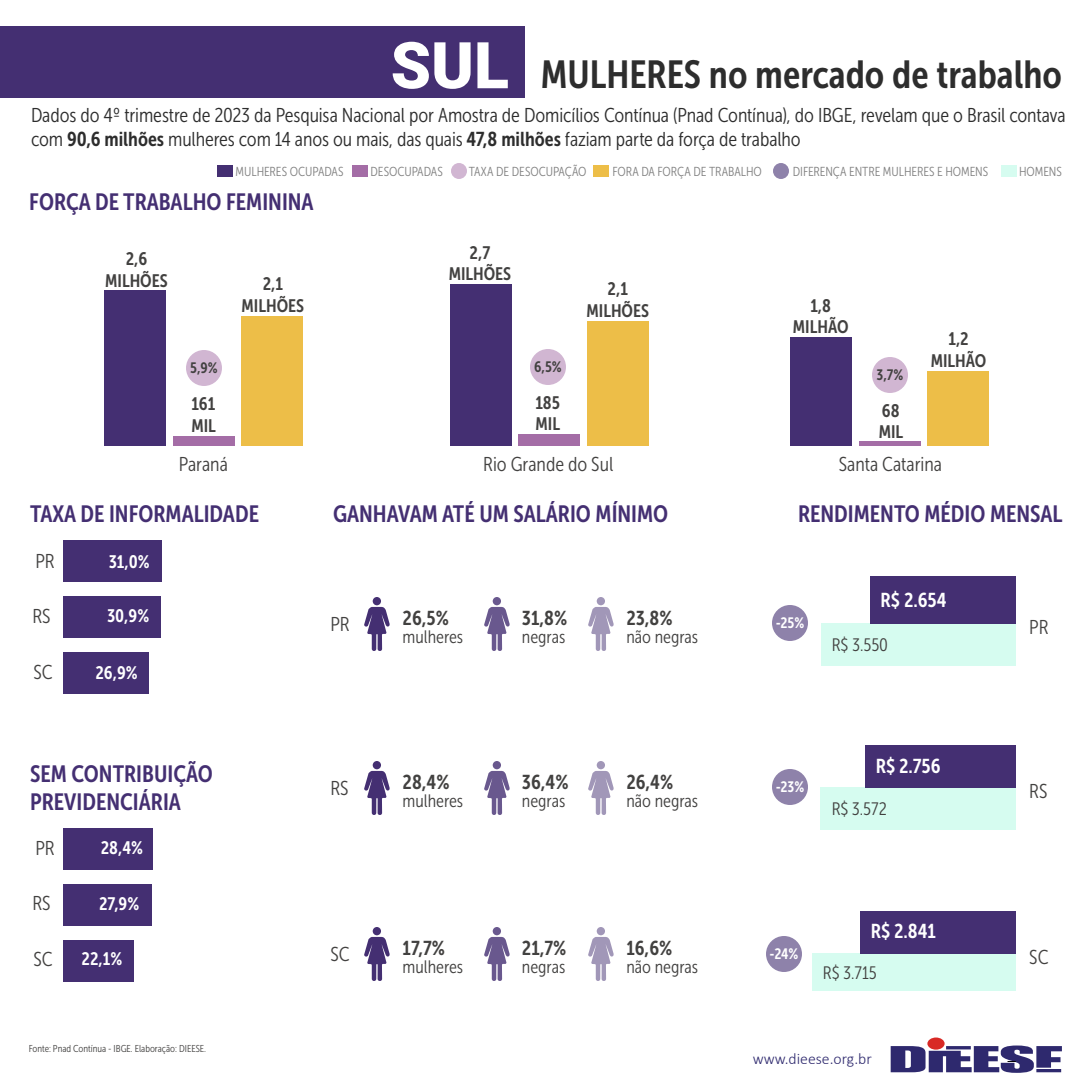
<style>
.page{position:relative;width:1080px;height:1080px;background:#fff}
.page>*{position:absolute;margin:0;border:0;box-sizing:border-box;transform-origin:0 0}
.t1{font:39px "Museo Sans Cond 700";color:#2d2d2d}
.t2{font:23.5px/28.2px "Museo Sans Cond 700";color:#442f72}
.t3{font:20px/24px "Museo Sans Cond 300";letter-spacing:-.005em;color:#2d2d2d}
.t4{font:20px "Museo Sans Cond 300";color:#424140}
.t5{font:20px "Museo Sans Cond 700";color:#424140}
.t6{font:20px "Museo Sans Cond 700";color:#fff}
.t7{font:18px "Museo Sans Cond 300";color:#424140}
.t8{font:18px/21.6px "Museo Sans Cond 700";color:#424140;text-align:center}
.t9{font:18px "Museo Sans Cond 700";color:#fff}
.t10{font:300 15.7px "Calibri";color:#2e296e}
.t11{font:15px "Museo Sans Cond 700";color:#424140}
.t12{font:15px "Museo Sans Cond 700";color:#fff}
.t13{font:13px "Museo Sans Cond 300";letter-spacing:-.005em;color:#818181}
.t14{font:10px "Museo Sans Cond 300";color:#424140}
.s1{font-family:"Roboto";font-weight:900;font-size:64.6px;color:#fff}
.s2{font-family:"Museo Sans Cond 700"}
</style>
<div class="page">
<div style="left:242px;top:317px;width:61px;height:129px;background:#edbe48"></div>
<div style="left:587px;top:321px;width:62px;height:125px;background:#edbe48"></div>
<div style="left:928px;top:371px;width:61px;height:75px;background:#edbe48"></div>
<div style="left:173px;top:436px;width:62px;height:10px;background:#a46da6"></div>
<div style="left:518px;top:435px;width:62px;height:11px;background:#a46da6"></div>
<hr style="left:859px;top:442px;width:62px;height:4px;background:#a46da6">
<div style="left:104px;top:290px;width:62px;height:156px;background:#442f72"></div>
<div style="left:450px;top:284px;width:61px;height:162px;background:#442f72"></div>
<div style="left:790px;top:337px;width:62px;height:109px;background:#442f72"></div>
<div style="left:0;top:26px;width:525px;height:72px;background:#442f72"></div>
<div style="left:927px;top:1038px;width:18px;height:12px;background:#d82925;border-radius:50%"></div>
<div style="left:217px;top:165px;width:16px;height:12px;background:#442f72"></div>
<div style="left:63px;top:653px;width:85px;height:41px;background:#442f72"></div>
<div style="left:63px;top:940px;width:70px;height:41px;background:#442f72"></div>
<div style="left:63px;top:597px;width:98px;height:41px;background:#442f72"></div>
<div style="left:63px;top:884px;width:88px;height:41px;background:#442f72"></div>
<div style="left:63px;top:541px;width:98px;height:41px;background:#442f72"></div>
<div style="left:63px;top:828px;width:90px;height:41px;background:#442f72"></div>
<svg style="left:891px;top:1046px;width:171px;height:27px"></svg>
<div style="left:822px;top:623px;width:194px;height:43px;background:#d6fcf0"></div>
<div style="left:820px;top:787px;width:196px;height:42px;background:#d6fcf0"></div>
<div style="left:813px;top:953px;width:203px;height:37px;background:#d6fcf0"></div>
<div style="left:871px;top:577px;width:145px;height:47px;background:#442f72"></div>
<div style="left:865px;top:745px;width:151px;height:43px;background:#442f72"></div>
<div style="left:860px;top:911px;width:156px;height:43px;background:#442f72"></div>
<svg style="left:364px;top:607px;width:26px;height:44px"></svg>
<div style="left:373px;top:597px;width:8px;height:8px;background:#442f72;border-radius:50%"></div>
<svg style="left:484px;top:607px;width:26px;height:44px"></svg>
<div style="left:493px;top:597px;width:8px;height:8px;background:#69588e;border-radius:50%"></div>
<svg style="left:588px;top:607px;width:26px;height:44px"></svg>
<div style="left:597px;top:597px;width:8px;height:8px;background:#a197b8;border-radius:50%"></div>
<svg style="left:364px;top:771px;width:26px;height:44px"></svg>
<div style="left:373px;top:761px;width:8px;height:8px;background:#442f72;border-radius:50%"></div>
<svg style="left:484px;top:771px;width:26px;height:44px"></svg>
<div style="left:493px;top:761px;width:8px;height:8px;background:#69588e;border-radius:50%"></div>
<svg style="left:588px;top:771px;width:26px;height:44px"></svg>
<div style="left:597px;top:761px;width:8px;height:8px;background:#a197b8;border-radius:50%"></div>
<svg style="left:364px;top:937px;width:26px;height:44px"></svg>
<div style="left:373px;top:927px;width:8px;height:8px;background:#442f72;border-radius:50%"></div>
<svg style="left:484px;top:937px;width:26px;height:44px"></svg>
<div style="left:493px;top:927px;width:8px;height:8px;background:#69588e;border-radius:50%"></div>
<svg style="left:588px;top:937px;width:26px;height:44px"></svg>
<div style="left:597px;top:927px;width:8px;height:8px;background:#a197b8;border-radius:50%"></div>
<div style="left:186px;top:350px;width:36px;height:36px;background:#d1b6d2;border-radius:50%"></div>
<div style="left:530px;top:349px;width:36px;height:36px;background:#d1b6d2;border-radius:50%"></div>
<div style="left:872px;top:357px;width:36px;height:36px;background:#d1b6d2;border-radius:50%"></div>
<div style="left:352px;top:165px;width:16px;height:12px;background:#a46da6"></div>
<div style="left:593px;top:165px;width:16px;height:12px;background:#edbe48"></div>
<div style="left:1001px;top:165px;width:16px;height:12px;background:#d6fcf0"></div>
<svg style="left:451px;top:163px;width:16px;height:16px"></svg>
<div style="left:772px;top:605px;width:36px;height:36px;background:#8e82aa;border-radius:50%"></div>
<div style="left:772px;top:769px;width:36px;height:36px;background:#8e82aa;border-radius:50%"></div>
<div style="left:766px;top:936px;width:36px;height:36px;background:#8e82aa;border-radius:50%"></div>
<svg style="left:773px;top:163px;width:16px;height:16px"></svg>
<h1 class="t1" style="left:391px;top:53px;width:673px"><span class="s1">SUL</span> MULHERES no mercado de trabalho</h1>
<p class="t3" style="left:31px;top:103px;width:1036px">Dados do 4º trimestre de 2023 da Pesquisa Nacional por Amostra de Domicílios Contínua (Pnad Contínua), do IBGE, revelam que o Brasil contava com <span class="s2">90,6 milhões</span> mulheres com 14 anos ou mais, das quais <span class="s2">47,8 milhões</span> faziam parte da força de trabalho</p>
<p class="t13" style="left:236px;top:164px;width:110px">MULHERES OCUPADAS</p>
<p class="t13" style="left:371px;top:164px;width:74px">DESOCUPADAS</p>
<p class="t13" style="left:469px;top:164px;width:119px">TAXA DE DESOCUPAÇÃO</p>
<p class="t13" style="left:612px;top:164px;width:151px">FORA DA FORÇA DE TRABALHO</p>
<p class="t13" style="left:793px;top:164px;width:197px">DIFERENÇA ENTRE MULHERES E HOMENS</p>
<p class="t13" style="left:1019px;top:164px;width:44px">HOMENS</p>
<p class="t2" style="left:29px;top:188px;width:286px">FORÇA DE TRABALHO FEMININA</p>
<p class="t8" style="left:105px;top:248px;width:64px">2,6<br>MILHÕES</p>
<p class="t8" style="left:242px;top:273px;width:64px">2,1<br>MILHÕES</p>
<p class="t8" style="left:449px;top:242px;width:64px">2,7<br>MILHÕES</p>
<p class="t11" style="left:190px;top:359px;width:29px">5,9%</p>
<p class="t11" style="left:534px;top:358px;width:29px">6,5%</p>
<p class="t8" style="left:191px;top:393px;width:26px;text-align:left">161<br>MIL</p>
<p class="t8" style="left:535px;top:392px;width:26px;text-align:left">185<br>MIL</p>
<p class="t8" style="left:587px;top:278px;width:64px">2,1<br>MILHÕES</p>
<p class="t8" style="left:793px;top:295px;width:57px">1,8<br>MILHÃO</p>
<p class="t11" style="left:877px;top:366px;width:28px">3,7%</p>
<p class="t8" style="left:879px;top:400px;width:26px;text-align:left">68<br>MIL</p>
<p class="t8" style="left:931px;top:328px;width:57px">1,2<br>MILHÃO</p>
<p class="t4" style="left:179px;top:453px;width:51px">Paraná</p>
<p class="t4" style="left:483px;top:453px;width:132px">Rio Grande do Sul</p>
<p class="t4" style="left:839px;top:453px;width:105px">Santa Catarina</p>
<p class="t2" style="left:30px;top:499px;width:230px">TAXA DE INFORMALIDADE</p>
<p class="t4" style="left:35px;top:550px;width:21px">PR</p>
<p class="t9" style="left:109px;top:551px;width:42px">31,0%</p>
<p class="t4" style="left:32px;top:605px;width:20px">RS</p>
<p class="t9" style="left:107px;top:606px;width:44px">30,9%</p>
<p class="t4" style="left:34px;top:661px;width:21px">SC</p>
<p class="t9" style="left:95px;top:663px;width:44px">26,9%</p>
<p class="t2" style="left:30px;top:760px;width:184px">SEM CONTRIBUIÇÃO<br>PREVIDENCIÁRIA</p>
<p class="t4" style="left:35px;top:837px;width:21px">PR</p>
<p class="t9" style="left:101px;top:838px;width:44px">28,4%</p>
<p class="t4" style="left:32px;top:892px;width:20px">RS</p>
<p class="t9" style="left:99px;top:894px;width:42px">27,9%</p>
<p class="t4" style="left:34px;top:948px;width:21px">SC</p>
<p class="t9" style="left:82px;top:949px;width:42px">22,1%</p>
<p class="t14" style="left:29px;top:1044px;width:179px">Fonte: Pnad Contínua - IBGE. Elaboração: DIEESE.</p>
<p class="t2" style="left:333px;top:500px;width:337px">GANHAVAM ATÉ UM SALÁRIO MÍNIMO</p>
<p class="t4" style="left:331px;top:614px;width:21px">PR</p>
<p class="t4" style="left:331px;top:778px;width:20px">RS</p>
<p class="t4" style="left:331px;top:944px;width:21px">SC</p>
<p class="t5" style="left:403px;top:607px;width:48px">26,5%</p>
<p class="t7" style="left:403px;top:627px;width:62px">mulheres</p>
<p class="t5" style="left:403px;top:771px;width:48px">28,4%</p>
<p class="t7" style="left:403px;top:791px;width:62px">mulheres</p>
<p class="t5" style="left:403px;top:937px;width:44px">17,7%</p>
<p class="t7" style="left:403px;top:957px;width:62px">mulheres</p>
<p class="t5" style="left:522px;top:607px;width:47px">31,8%</p>
<p class="t7" style="left:522px;top:627px;width:45px">negras</p>
<p class="t5" style="left:626px;top:607px;width:48px">23,8%</p>
<p class="t7" style="left:626px;top:627px;width:73px">não negras</p>
<p class="t5" style="left:522px;top:771px;width:48px">36,4%</p>
<p class="t7" style="left:522px;top:791px;width:45px">negras</p>
<p class="t5" style="left:626px;top:771px;width:48px">26,4%</p>
<p class="t7" style="left:626px;top:791px;width:73px">não negras</p>
<p class="t5" style="left:522px;top:937px;width:46px">21,7%</p>
<p class="t7" style="left:522px;top:957px;width:45px">negras</p>
<p class="t5" style="left:626px;top:937px;width:47px">16,6%</p>
<p class="t7" style="left:626px;top:957px;width:73px">não negras</p>
<p class="t2" style="left:798px;top:500px;width:266px">RENDIMENTO MÉDIO MENSAL</p>
<p class="t12" style="left:776px;top:614px;width:30px">-25%</p>
<p class="t6" style="left:881px;top:589px;width:67px">R$ 2.654</p>
<p class="t7" style="left:832px;top:635px;width:58px">R$ 3.550</p>
<p class="t12" style="left:776px;top:778px;width:30px">-23%</p>
<p class="t6" style="left:876px;top:755px;width:66px">R$ 2.756</p>
<p class="t7" style="left:832px;top:799px;width:57px">R$ 3.572</p>
<p class="t12" style="left:770px;top:945px;width:30px">-24%</p>
<p class="t6" style="left:871px;top:920px;width:67px">R$ 2.841</p>
<p class="t7" style="left:823px;top:964px;width:55px">R$ 3.715</p>
<p class="t10" style="left:753px;top:1049px;width:121px">www.dieese.org.br</p>
<p class="t4" style="left:1029px;top:616px;width:21px">PR</p>
<p class="t4" style="left:1029px;top:780px;width:20px">RS</p>
<p class="t4" style="left:1029px;top:946px;width:21px">SC</p>
</div>
